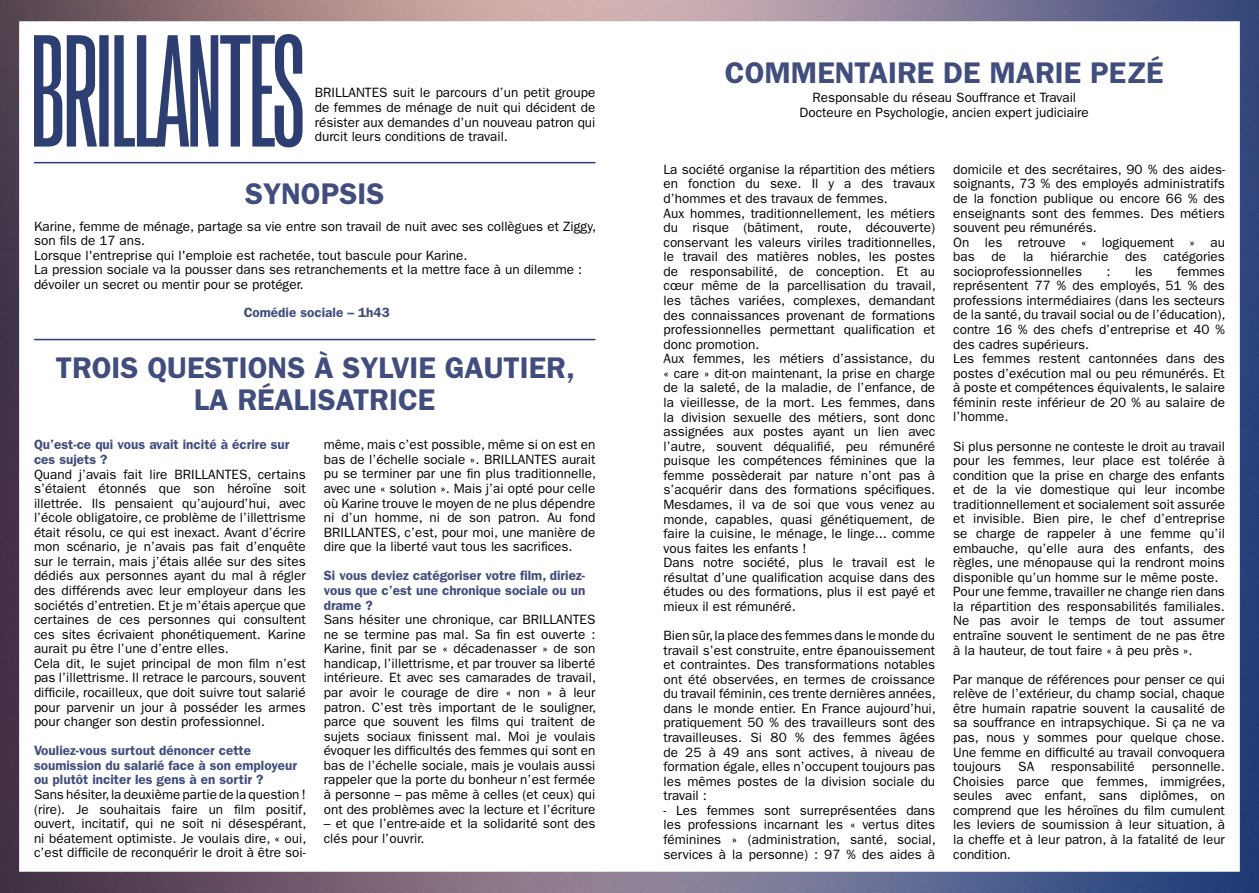
<style>
.page{position:relative;width:1259px;height:893px;background:#fff}
.page>*{position:absolute;margin:0;border:0;box-sizing:border-box;transform-origin:0 0}
.t1{font:600 30px/32.4px "ITC Franklin Gothic Std";color:#414d7d;text-align:center}
.t2{font:13.5px/14.5px "ITC Franklin Gothic Std";color:#000;text-align:justify}
.t3{font:600 13.5px/14.5px "ITC Franklin Gothic Std";color:#414d7d}
</style>
<div class="page">
<img style="left:0;top:0;width:1259px;height:893px">
<svg style="left:34px;top:34px;width:268px;height:113px"></svg>
<hr style="left:34px;top:162px;width:561px;height:1px;background:#2d3e72">
<hr style="left:34px;top:339px;width:561px;height:1px;background:#2d3e72">
<p class="t2" style="left:315px;top:86px;width:282px">BRILLANTES suit le parcours d’un petit groupe de femmes de ménage de nuit qui décident de résister aux demandes d’un nouveau patron qui durcit leurs conditions de travail.</p>
<h1 class="t1" style="left:245px;top:178px;width:141px">SYNOPSIS</h1>
<p class="t2" style="left:34px;top:219px;width:563px;text-align:left">Karine, femme de ménage, partage sa vie entre son travail de nuit avec ses collègues et Ziggy, son fils de 17 ans.<br>Lorsque l'entreprise qui l'emploie est rachetée, tout bascule pour Karine.<br>La pression sociale va la pousser dans ses retranchements et la mettre face à un dilemme : dévoiler un secret ou mentir pour se protéger.</p>
<p class="t3" style="left:244px;top:305px;width:148px">Comédie sociale – 1h43</p>
<h1 class="t1" style="left:56px;top:351px;width:520px">TROIS QUESTIONS À SYLVIE GAUTIER,<br>LA RÉALISATRICE</h1>
<p class="t3" style="left:34px;top:437px;width:257px">Qu’est-ce qui vous avait incité à écrire sur ces sujets ?</p>
<p class="t2" style="left:34px;top:467px;width:273px;text-align:left">Quand j’avais fait lire BRILLANTES, certains s’étaient étonnés que son héroïne soit illettrée. Ils pensaient qu’aujourd’hui, avec l’école obligatoire, ce problème de l’illettrisme était résolu, ce qui est inexact. Avant d’écrire mon scénario, je n’avais pas fait d’enquête sur le terrain, mais j’étais allée sur des sites dédiés aux personnes ayant du mal à régler des différends avec leur employeur dans les sociétés d’entretien. Et je m’étais aperçue que certaines de ces personnes qui consultent ces sites écrivaient phonétiquement. Karine aurait pu être l’une d’entre elles.<br>Cela dit, le sujet principal de mon film n’est pas l’illettrisme. Il retrace le parcours, souvent difficile, rocailleux, que doit suivre tout salarié pour parvenir un jour à posséder les armes pour changer son destin professionnel.</p>
<p class="t3" style="left:34px;top:743px;width:265px">Vouliez-vous surtout dénoncer cette soumission du salarié face à son employeur ou plutôt inciter les gens à en sortir ?</p>
<p class="t2" style="left:34px;top:787px;width:274px">Sans hésiter, la deuxième partie de la question ! (rire). Je souhaitais faire un film positif, ouvert, incitatif, qui ne soit ni désespérant, ni béatement optimiste. Je voulais dire, « oui, c’est difficile de reconquérir le droit à être soi-</p>
<p class="t2" style="left:324px;top:438px;width:274px">même, mais c’est possible, même si on est en bas de l’échelle sociale ». BRILLANTES aurait pu se terminer par une fin plus traditionnelle, avec une « solution ». Mais j’ai opté pour celle où Karine trouve le moyen de ne plus dépendre ni d’un homme, ni de son patron. Au fond BRILLANTES, c’est, pour moi, une manière de dire que la liberté vaut tous les sacrifices.</p>
<p class="t3" style="left:324px;top:568px;width:263px;text-align:justify">Si vous deviez catégoriser votre film, diriez&shy;vous que c’est une chronique sociale ou un drame ?</p>
<p class="t2" style="left:324px;top:612px;width:274px">Sans hésiter une chronique, car BRILLANTES ne se termine pas mal. Sa fin est ouverte :<br>Karine, finit par se « décadenasser » de son handicap, l’illettrisme, et par trouver sa liberté intérieure. Et avec ses camarades de travail, par avoir le courage de dire « non » à leur patron. C’est très important de le souligner, parce que souvent les films qui traitent de sujets sociaux finissent mal. Moi je voulais évoquer les difficultés des femmes qui sont en bas de l’échelle sociale, mais je voulais aussi rappeler que la porte du bonheur n’est fermée à personne – pas même à celles (et ceux) qui ont des problèmes avec la lecture et l’écriture</p>
<p class="t2" style="left:324px;top:816px;width:273px">– et que l’entre-aide et la solidarité sont des clés pour l’ouvrir.</p>
<h1 class="t1" style="left:725px;top:57px;width:440px">COMMENTAIRE DE MARIE PEZÉ</h1>
<p class="t2" style="left:799px;top:90px;width:291px;text-align:center">Responsable du réseau Souffrance et Travail<br>Docteure en Psychologie, ancien expert judiciaire</p>
<p class="t2" style="left:663px;top:162px;width:274px;text-align:left">La société organise la répartition des métiers en fonction du sexe. Il y a des travaux d’hommes et des travaux de femmes.<br>Aux hommes, traditionnellement, les métiers du risque (bâtiment, route, découverte) conservant les valeurs viriles traditionnelles, le travail des matières nobles, les postes de responsabilité, de conception. Et au cœur même de la parcellisation du travail, les tâches variées, complexes, demandant des connaissances provenant de formations professionnelles permettant qualification et donc promotion.<br>Aux femmes, les métiers d’assistance, du « care » dit-on maintenant, la prise en charge de la saleté, de la maladie, de l’enfance, de la vieillesse, de la mort. Les femmes, dans la division sexuelle des métiers, sont donc assignées aux postes ayant un lien avec l’autre, souvent déqualifié, peu rémunéré puisque les compétences féminines que la femme possèderait par nature n’ont pas à s’acquérir dans des formations spécifiques.<br>Mesdames, il va de soi que vous venez au monde, capables, quasi génétiquement, de faire la cuisine, le ménage, le linge... comme vous faites les enfants !<br>Dans notre société, plus le travail est le résultat d’une qualification acquise dans des études ou des formations, plus il est payé et mieux il est rémunéré.</p>
<p class="t2" style="left:663px;top:628px;width:274px">Bien sûr, la place des femmes dans le monde du travail s’est construite, entre épanouissement et contraintes. Des transformations notables ont été observées, en termes de croissance du travail féminin, ces trente dernières années, dans le monde entier. En France aujourd’hui, pratiquement 50 % des travailleurs sont des travailleuses. Si 80 % des femmes âgées de 25 à 49 ans sont actives, à niveau de formation égale, elles n’occupent toujours pas les mêmes postes de la division sociale du travail :</p>
<p class="t2" style="left:663px;top:803px;width:274px">- Les femmes sont surreprésentées dans les professions incarnant les « vertus dites féminines » (administration, santé, social, services à la personne) : 97 % des aides à</p>
<p class="t2" style="left:953px;top:162px;width:273px;text-align:left">domicile et des secrétaires, 90 % des aides&shy;soignants, 73 % des employés administratifs de la fonction publique ou encore 66 % des enseignants sont des femmes. Des métiers souvent peu rémunérés.<br>On les retrouve « logiquement » au bas de la hiérarchie des catégories socioprofessionnelles</p>
<p class="t2" style="left:953px;top:264px;width:274px;text-align:left;text-indent:224px">femmes représentent 77 % des employés, 51 % des professions intermédiaires (dans les secteurs de la santé, du travail social ou de l’éducation), contre 16 % des chefs d’entreprise et 40 % des cadres supérieurs.<br>Les femmes restent cantonnées dans des postes d’exécution mal ou peu rémunérés. Et à poste et compétences équivalents, le salaire féminin reste inférieur de 20 % au salaire de l’homme.</p>
<p class="t2" style="left:953px;top:439px;width:273px;text-align:left">Si plus personne ne conteste le droit au travail pour les femmes, leur place est tolérée à condition que la prise en charge des enfants et de la vie domestique qui leur incombe traditionnellement et socialement soit assurée et invisible. Bien pire, le chef d’entreprise se charge de rappeler à une femme qu’il embauche, qu’elle aura des enfants, des règles, une ménopause qui la rendront moins disponible qu’un homme sur le même poste.<br>Pour une femme, travailler ne change rien dans la répartition des responsabilités familiales.<br>Ne pas avoir le temps de tout assumer entraîne souvent le sentiment de ne pas être à la hauteur, de tout faire « à peu près ».</p>
<p class="t2" style="left:953px;top:672px;width:273px">Par manque de références pour penser ce qui relève de l’extérieur, du champ social, chaque être humain rapatrie souvent la causalité de sa souffrance en intrapsychique. Si ça ne va pas, nous y sommes pour quelque chose.<br>Une femme en difficulté au travail convoquera toujours</p>
<p class="t2" style="left:1106px;top:264px;width:6px">:</p>
<p class="t2" style="left:1135px;top:264px;width:19px">les</p>
<p class="t2" style="left:1018px;top:759px;width:17px">SA</p>
<p class="t2" style="left:1051px;top:759px;width:85px">responsabilité</p>
<p class="t2" style="left:953px;top:759px;width:274px;text-indent:199px">personnelle.<br>Choisies parce que femmes, immigrées, seules avec enfant, sans diplômes, on comprend que les héroïnes du film cumulent les leviers de soumission à leur situation, à la cheffe et à leur patron, à la fatalité de leur condition.</p>
</div>
